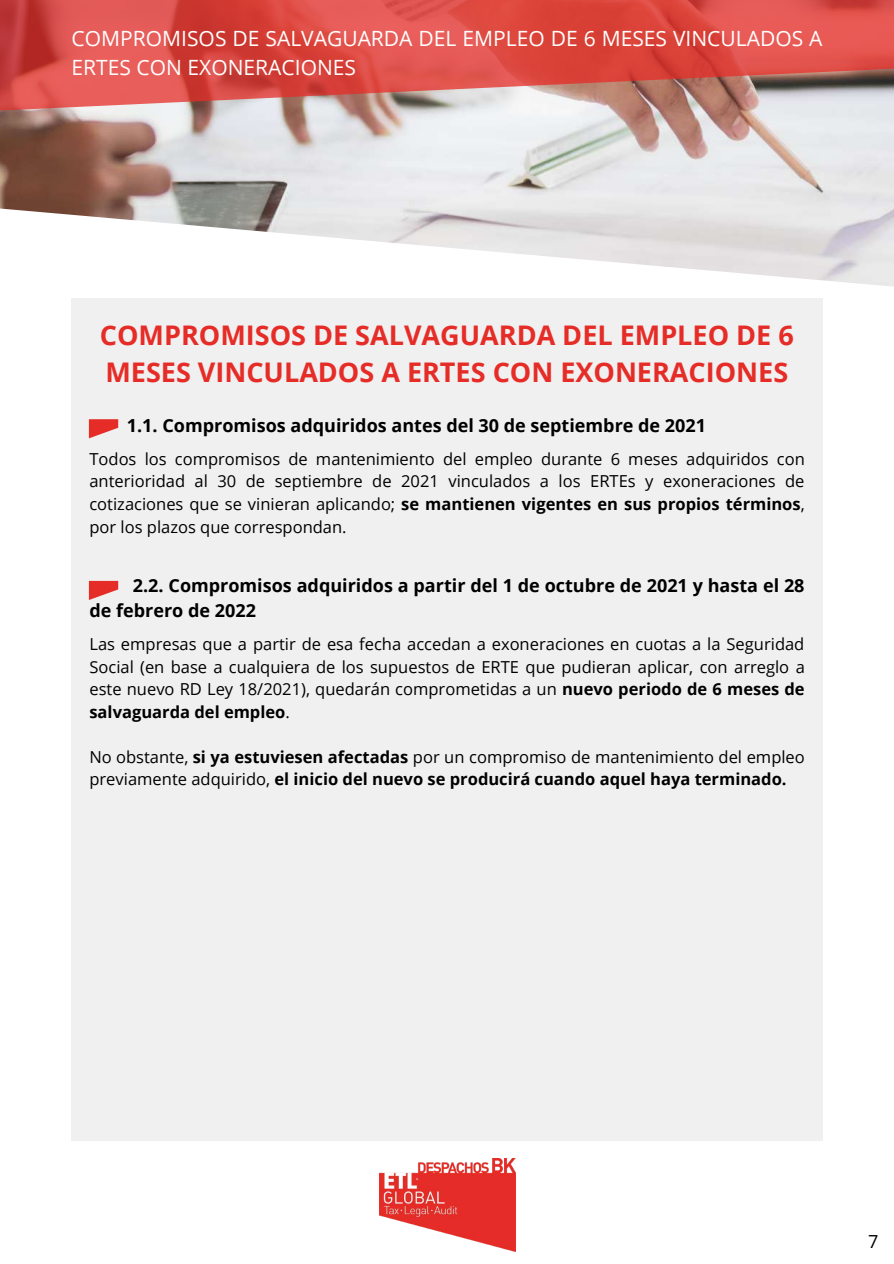
<style>
.page{position:relative;width:894px;height:1264px;background:#fff}
.page>*{position:absolute;margin:0;border:0;box-sizing:border-box;transform-origin:0 0}
.t1{font:700 27px/37.2px "Open Sans";color:#e62c27}
.t2{font:21px/29.2px "Open Sans";color:#fffffe}
.t3{font:700 18px/25px "Open Sans";color:#000}
.t4{font:18px "Open Sans";color:#000}
.t5{font:16.5px/22.5px "Open Sans";color:#000;text-align:justify}
.t6{font:700 16.5px/22.5px "Open Sans";color:#000}
.s1{font-weight:700}
.s2{font-weight:400}
</style>
<div class="page">
<img style="left:380px;top:1158px;width:135px;height:93px">
<img style="left:0;top:111px;width:893px;height:176px">
<div style="left:72px;top:298px;width:751px;height:842px;background:#f0f0f0"></div>
<svg style="left:0;top:0;width:893px;height:111px;background:#d55d57"></svg>
<svg style="left:89px;top:419px;width:29px;height:19px"></svg>
<svg style="left:89px;top:581px;width:29px;height:19px"></svg>
<p class="t2" style="left:72px;top:23px;width:752px">COMPROMISOS DE SALVAGUARDA DEL EMPLEO DE 6 MESES VINCULADOS A<br>ERTES CON EXONERACIONES</p>
<h1 class="t1" style="left:100px;top:316px;width:695px">COMPROMISOS DE SALVAGUARDA DEL EMPLEO DE 6<br>MESES VINCULADOS A ERTES CON EXONERACIONES</h1>
<p class="t3" style="left:127px;top:412px;width:580px">1.1. Compromisos adquiridos antes del 30 de septiembre de 2021</p>
<p class="t5" style="left:89px;top:447px;width:716px">Todos los compromisos de mantenimiento del empleo durante 6 meses adquiridos con anterioridad al 30 de septiembre de 2021 vinculados a los ERTEs y exoneraciones de cotizaciones que se vinieran aplicando; <span class="s1">se mantienen vigentes en sus propios términos</span>, por los plazos que correspondan.</p>
<p class="t3" style="left:89px;top:572px;width:716px;text-indent:43px">2.2. Compromisos adquiridos a partir del 1 de octubre de 2021 y hasta el 28 de febrero de 2022</p>
<p class="t5" style="left:89px;top:632px;width:716px">Las empresas que a partir de esa fecha accedan a exoneraciones en cuotas a la Seguridad Social (en base a cualquiera de los supuestos de ERTE que pudieran aplicar, con arreglo a este nuevo RD Ley 18/2021), quedarán comprometidas a un <span class="s1">nuevo periodo de 6 meses de salvaguarda del empleo</span>.</p>
<p class="t6" style="left:89px;top:745px;width:716px"><span class="s2">No obstante,</span> si ya estuviesen afectadas <span class="s2">por un compromiso de mantenimiento del empleo previamente adquirido,</span> el inicio del nuevo se producirá cuando aquel haya terminado.</p>
<p class="t4" style="left:868px;top:1228px;width:12px">7</p>
</div>
